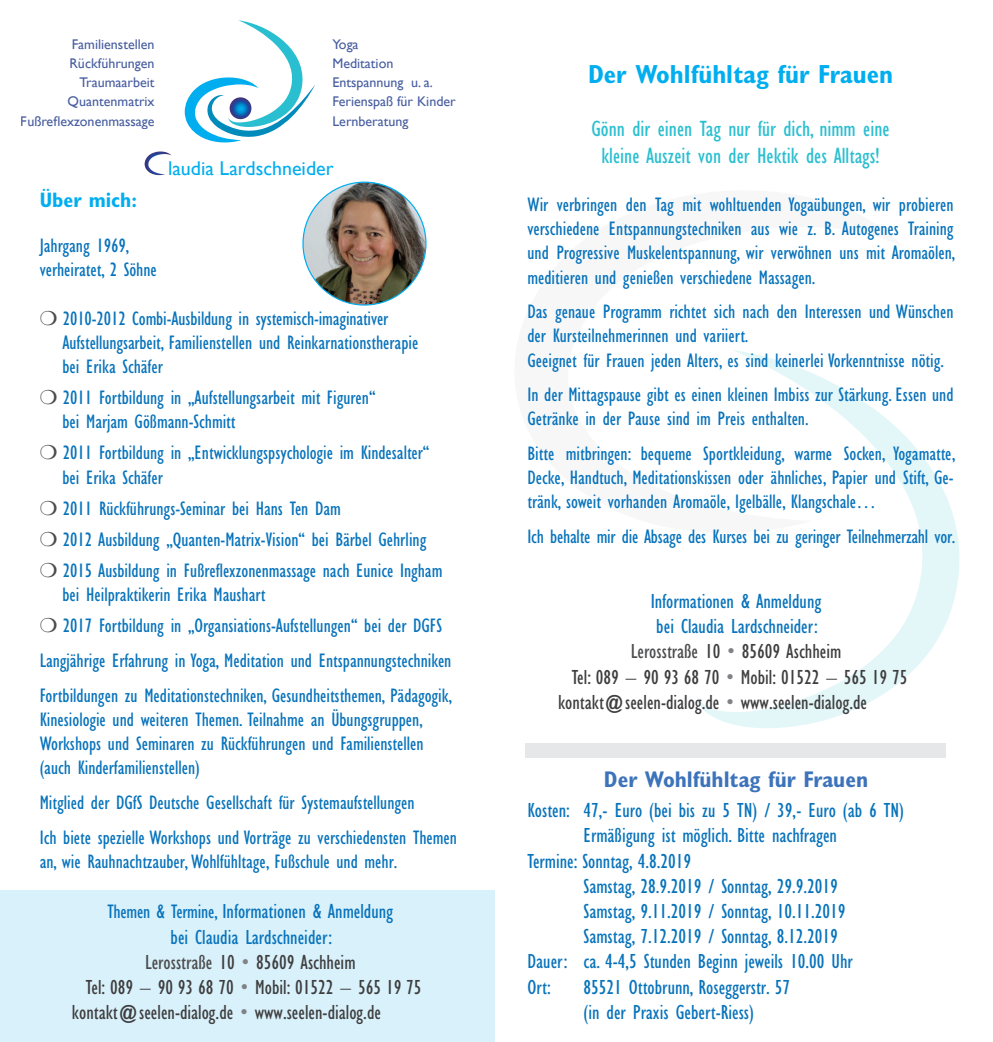
<style>
.page{position:relative;width:993px;height:1042px;background:#fff}
.page>*{position:absolute;margin:0;border:0;box-sizing:border-box;transform-origin:0 0}
.t1{font:700 condensed 26.25px "Gill Sans";color:#00aeef}
.t2{font:condensed 22.75px/27.3px "Gill Sans";color:#2abfd0;text-align:center}
.t3{font:700 condensed 22.75px "Gill Sans";color:#3d73ba}
.t4{font:condensed 21px/25.2px "Gill Sans";color:#0873bb}
.t5{font:condensed 21px "Gill Sans";color:#3e3e3f}
.t6{font:700 condensed 21px "Gill Sans";color:#00aeef}
.t7{font:condensed 20.12px/24.2px "Gill Sans";color:#0873bb}
.t8{font:19.95px "Gill Sans";color:#00aeef}
.t9{font:14px/19.2px "Gill Sans";color:#253f8e;text-align:right}
.s1{font-size:20.12px}
.s2{color:#4b4c4d}
.s3{color:#808285}
</style>
<div class="page">
<svg style="left:697px;top:350px;width:263px;height:378px"></svg>
<div style="left:0;top:890px;width:494px;height:152px;background:#d9f1fb"></div>
<svg style="left:185px;top:20px;width:130px;height:123px"></svg>
<svg style="left:229px;top:97px;width:22px;height:22px"></svg>
<svg style="left:144px;top:151px;width:27px;height:24px"></svg>
<img style="left:303px;top:182px;width:123px;height:123px;border-radius:61px">
<div style="left:525px;top:743px;width:420px;height:15px;background:#e6e7e9"></div>
<p class="t9" style="left:21px;top:34px;width:135px">Familienstellen<br>Rückführungen<br>Traumaarbeit<br>Quantenmatrix<br>Fußreflexzonenmassage</p>
<p class="t9" style="left:332px;top:34px;width:125px;text-align:left">Yoga<br>Meditation<br>Entspannung u. a.<br>Ferienspaß für Kinder<br>Lernberatung</p>
<p class="t8" style="left:168px;top:157px;width:167px">laudia Lardschneider</p>
<p class="t6" style="left:40px;top:187px;width:99px">Über mich:</p>
<p class="t7" style="left:40px;top:234px;width:119px">Jahrgang 1969, verheiratet, 2 Söhne</p>
<p class="t7" style="left:62px;top:306px;width:357px">2010-2012 Combi-Ausbildung in systemisch-imaginativer<br>Aufstellungsarbeit, Familienstellen und Reinkarnationstherapie bei Erika Schäfer</p>
<p class="t7" style="left:62px;top:386px;width:314px">2011 Fortbildung in „Aufstellungsarbeit mit Figuren“ bei Marjam Gößmann-Schmitt</p>
<p class="t7" style="left:62px;top:441px;width:368px">2011 Fortbildung in „Entwicklungspsychologie im Kindesalter“ bei Erika Schäfer</p>
<p class="t7" style="left:63px;top:493px;width:381px;line-height:31.2px">2011 Rückführungs-Seminar bei Hans Ten Dam<br>2012 Ausbildung „Quanten-Matrix-Vision“ bei Bärbel Gehrling<br>2015 Ausbildung in Fußreflexzonenmassage nach Eunice Ingham</p>
<p class="t7" style="left:62px;top:580px;width:381px;line-height:31.2px">bei Heilpraktikerin Erika Maushart<br>2017 Fortbildung in „Organsiations-Aufstellungen“ bei der DGFS</p>
<p class="t7" style="left:40px;top:644px;width:414px;line-height:34.6px">Langjährige Erfahrung in Yoga, Meditation und Entspannungstechniken<br>Fortbildungen zu Meditationstechniken, Gesundheitsthemen, Pädagogik,</p>
<p class="t7" style="left:40px;top:708px;width:385px;text-align:justify">Kinesiologie und weiteren Themen. Teilnahme an Übungsgruppen, Workshops und Seminaren zu Rückführungen und Familienstellen (auch Kinderfamilienstellen)</p>
<p class="t7" style="left:40px;top:785px;width:418px;line-height:34.6px">Mitglied der DGfS Deutsche Gesellschaft für Systemaufstellungen<br>Ich biete spezielle Workshops und Vorträge zu verschiedensten Themen</p>
<p class="t7" style="left:40px;top:849px;width:359px">an, wie Rauhnachtzauber, Wohlfühltage, Fußschule und mehr.</p>
<p class="t4" style="left:107px;top:899px;width:287px"><span class="s1">Themen &amp; Termine,</span> Informationen &amp; Anmeldung</p>
<p class="t4" style="left:170px;top:924px;width:163px">bei Claudia Lardschneider:</p>
<p class="t5" style="left:145px;top:950px;width:212px"><span class="s2">Lerosstraße</span> 10 <span class="s3">•</span> 85609 Aschheim</p>
<p class="t5" style="left:86px;top:976px;width:337px">Tel: 089 – 90 93 68 70 <span class="s3">•</span> Mobil: 01522 – 565 19 75</p>
<p class="t5" style="left:72px;top:1001px;width:310px">kontakt@seelen-dialog.de <span class="s3">•</span> www.seelen-dialog.de</p>
<h1 class="t1" style="left:588px;top:58px;width:306px">Der Wohlfühltag für Frauen</h1>
<p class="t2" style="left:591px;top:115px;width:299px">Gönn dir einen Tag nur für dich, nimm eine kleine Auszeit von der Hektik des Alltags!</p>
<p class="t7" style="left:527px;top:193px;width:429px;text-align:justify">Wir verbringen den Tag mit wohltuenden Yogaübungen, wir probieren verschiedene Entspannungstechniken aus wie z. B. Autogenes Training und Progressive Muskelentspannung, wir verwöhnen uns mit Aromaölen, meditieren und genießen verschiedene Massagen.</p>
<p class="t7" style="left:527px;top:300px;width:427px">Das genaue Programm richtet sich nach den Interessen und Wünschen der Kursteilnehmerinnen und variiert.<br>Geeignet für Frauen jeden Alters, es sind keinerlei Vorkenntnisse nötig.</p>
<p class="t7" style="left:527px;top:383px;width:427px">In der Mittagspause gibt es einen kleinen Imbiss zur Stärkung. Essen und<br>Getränke in der Pause sind im Preis enthalten.</p>
<p class="t7" style="left:527px;top:442px;width:429px;text-align:justify">Bitte mitbringen: bequeme Sportkleidung, warme Socken, Yogamatte, Decke, Handtuch, Meditationskissen oder ähnliches, Papier und Stift, Ge&shy;tränk, soweit vorhanden Aromaöle, Igelbälle, Klangschale…</p>
<p class="t7" style="left:527px;top:525px;width:429px">Ich behalte mir die Absage des Kurses bei zu geringer Teilnehmerzahl vor.</p>
<p class="t4" style="left:650px;top:589px;width:172px">Informationen &amp; Anmeldung</p>
<p class="t4" style="left:656px;top:614px;width:163px">bei Claudia Lardschneider:</p>
<p class="t5" style="left:630px;top:640px;width:212px"><span class="s2">Lerosstraße</span> 10 <span class="s3">•</span> 85609 Aschheim</p>
<p class="t5" style="left:571px;top:665px;width:337px">Tel: 089 – 90 93 68 70 <span class="s3">•</span> Mobil: 01522 – 565 19 75</p>
<p class="t5" style="left:558px;top:690px;width:310px">kontakt@seelen-dialog.de <span class="s3">•</span> www.seelen-dialog.de</p>
<p class="t3" style="left:603px;top:765px;width:265px">Der Wohlfühltag für Frauen</p>
<p class="t4" style="left:527px;top:798px;width:378px">Kosten: 47,- Euro (bei bis zu 5 TN) / 39,- Euro (ab 6 TN)</p>
<p class="t4" style="left:583px;top:823px;width:255px">Ermäßigung ist möglich. Bitte nachfragen</p>
<p class="t4" style="left:527px;top:848px;width:165px">Termine: Sonntag, 4.8.2019</p>
<p class="t4" style="left:583px;top:874px;width:256px">Samstag, 28.9.2019 / Sonntag, 29.9.2019</p>
<p class="t4" style="left:583px;top:899px;width:263px">Samstag, 9.11.2019 / Sonntag, 10.11.2019</p>
<p class="t4" style="left:583px;top:924px;width:256px">Samstag, 7.12.2019 / Sonntag, 8.12.2019</p>
<p class="t4" style="left:527px;top:949px;width:326px">Dauer: ca. 4-4,5 Stunden Beginn jeweils 10.00 Uhr</p>
<p class="t4" style="left:527px;top:974px;width:25px">Ort:</p>
<p class="t4" style="left:583px;top:974px;width:208px">85521 Ottobrunn, Roseggerstr. 57 (in der Praxis Gebert-Riess)</p>
</div>
